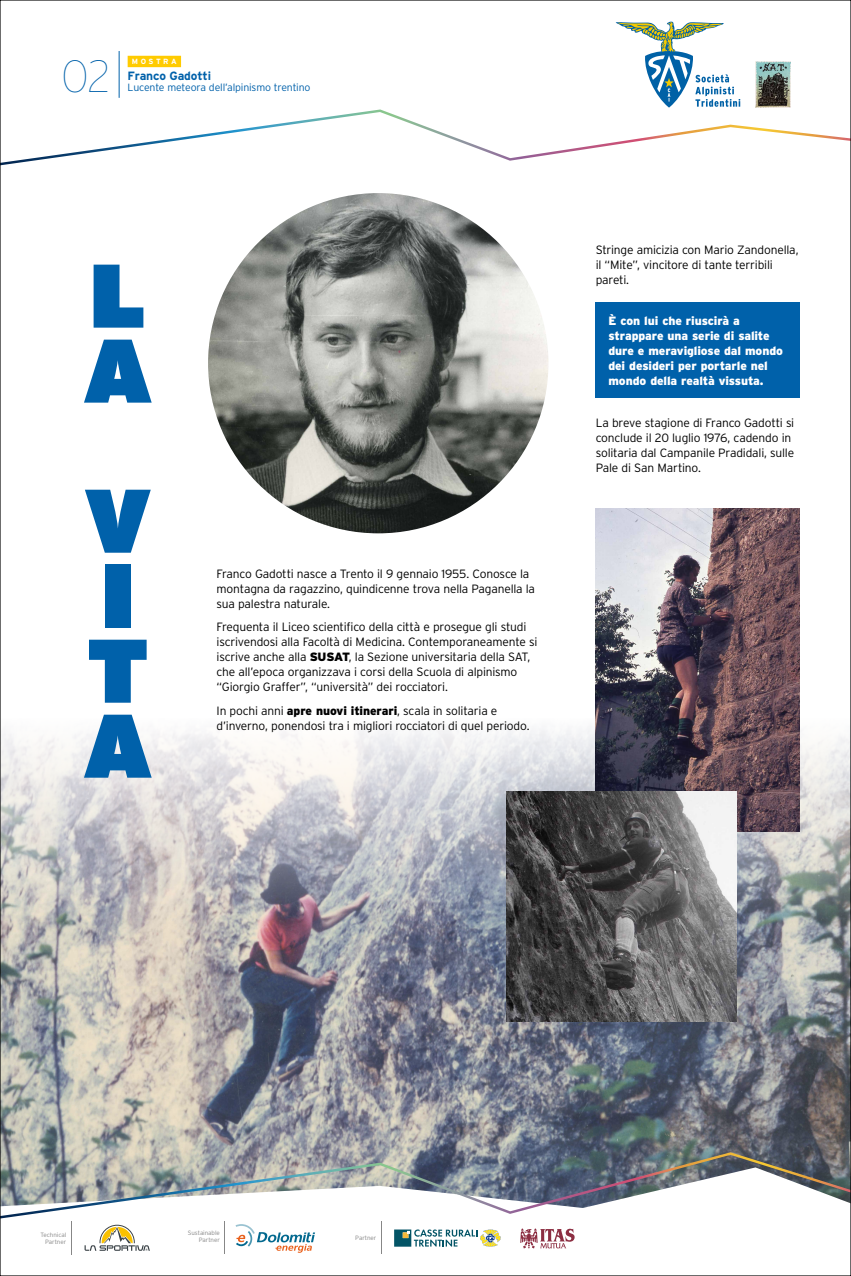
<style>
.page{position:relative;width:851px;height:1276px;background:#fff}
.page>*{position:absolute;margin:0;border:0;box-sizing:border-box;transform-origin:0 0}
.t1{font:900 90px/75px "Interstate";color:#0061aa}
.t2{font:100 45px "Interstate";color:#0061aa;scale:.95 1}
.t3{font:300 12px/15px "Interstate";letter-spacing:-.015em;color:#000}
.t4{font:900 12px/15px "Interstate";letter-spacing:-.01em;color:#fff}
.t5{font:700 12px "Interstate";letter-spacing:-.015em;color:#0061aa}
.t6{font:300 10.5px "Interstate";letter-spacing:-.015em;color:#0061aa}
.t7{font:700 7.5px "Interstate";letter-spacing:.335em;color:#fff}
.t8{font:300 6.21px/7.3px "Interstate";letter-spacing:-.01em;color:#878787;text-align:right}
.s1{font-weight:900}
</style>
<div class="page">
<img style="left:2px;top:709px;width:846px;height:442px">
<img style="left:595px;top:508px;width:204px;height:323px">
<img style="left:506px;top:792px;width:230px;height:229px">
<img style="left:208px;top:193px;width:340px;height:340px;border-radius:170px">
<div style="left:595px;top:303px;width:204px;height:95px;background:#0061aa"></div>
<svg style="left:2px;top:1151px;width:846px;height:68px"></svg>
<svg style="left:85px;top:1224px;width:65px;height:26px"></svg>
<hr style="left:71px;top:1221px;width:1px;height:33px;background:#878787">
<svg style="left:235px;top:1224px;width:80px;height:28px"></svg>
<svg style="left:520px;top:1228px;width:54px;height:20px"></svg>
<svg style="left:394px;top:1229px;width:106px;height:17px"></svg>
<hr style="left:381px;top:1221px;width:1px;height:33px;background:#878787">
<hr style="left:224px;top:1221px;width:1px;height:33px;background:#878787">
<hr style="left:119px;top:51px;width:1px;height:47px;background:#0061aa">
<div style="left:128px;top:56px;width:53px;height:11px;background:#ffcb00"></div>
<img style="left:755px;top:62px;width:35px;height:46px">
<svg style="left:615px;top:22px;width:125px;height:86px"></svg>
<svg style="left:2px;top:109px;width:846px;height:56px"></svg>
<h2 class="t2" style="left:61px;top:53px;width:53px">02</h2>
<p class="t7" style="left:132px;top:57px;width:46px">MOSTRA</p>
<p class="t5" style="left:128px;top:69px;width:85px">Franco Gadotti</p>
<p class="t6" style="left:128px;top:81px;width:184px">Lucente meteora dell’alpinismo trentino</p>
<h1 class="t1" style="left:83px;top:255px;width:70px">L<br>A</h1>
<h1 class="t1" style="left:83px;top:480px;width:70px">V<br>I<br>T<br>A</h1>
<p class="t3" style="left:216px;top:566px;width:320px">Franco Gadotti nasce a Trento il 9 gennaio 1955. Conosce la montagna da ragazzino, quindicenne trova nella Paganella la sua palestra naturale.</p>
<p class="t3" style="left:216px;top:619px;width:322px">Frequenta il Liceo scientifico della città e prosegue gli studi iscrivendosi alla Facoltà di Medicina. Contemporaneamente si iscrive anche alla <span class="s1">SUSAT</span>, la Sezione universitaria della SAT, che all’epoca organizzava i corsi della Scuola di alpinismo “Giorgio Graffer”, “università” dei rocciatori.</p>
<p class="t3" style="left:216px;top:703px;width:314px">In pochi anni <span class="s1">apre nuovi itinerari</span>, scala in solitaria e d’inverno, ponendosi tra i migliori rocciatori di quel periodo.</p>
<p class="t3" style="left:595px;top:242px;width:204px">Stringe amicizia con Mario Zandonella, il “Mite”, vincitore di tante terribili pareti.</p>
<p class="t4" style="left:608px;top:313px;width:176px">È con lui che riuscirà a strappare una serie di salite dure e meravigliose dal mondo dei desideri per portarle nel mondo della realtà vissuta.</p>
<p class="t3" style="left:595px;top:415px;width:200px">La breve stagione di Franco Gadotti si conclude il 20 luglio 1976, cadendo in solitaria dal Campanile Pradidali, sulle Pale di San Martino.</p>
<p class="t8" style="left:40px;top:1231px;width:27px">Technical<br>Partner</p>
<p class="t8" style="left:188px;top:1229px;width:33px">Sustainable<br>Partner</p>
<p class="t8" style="left:355px;top:1234px;width:23px">Partner</p>
</div>
